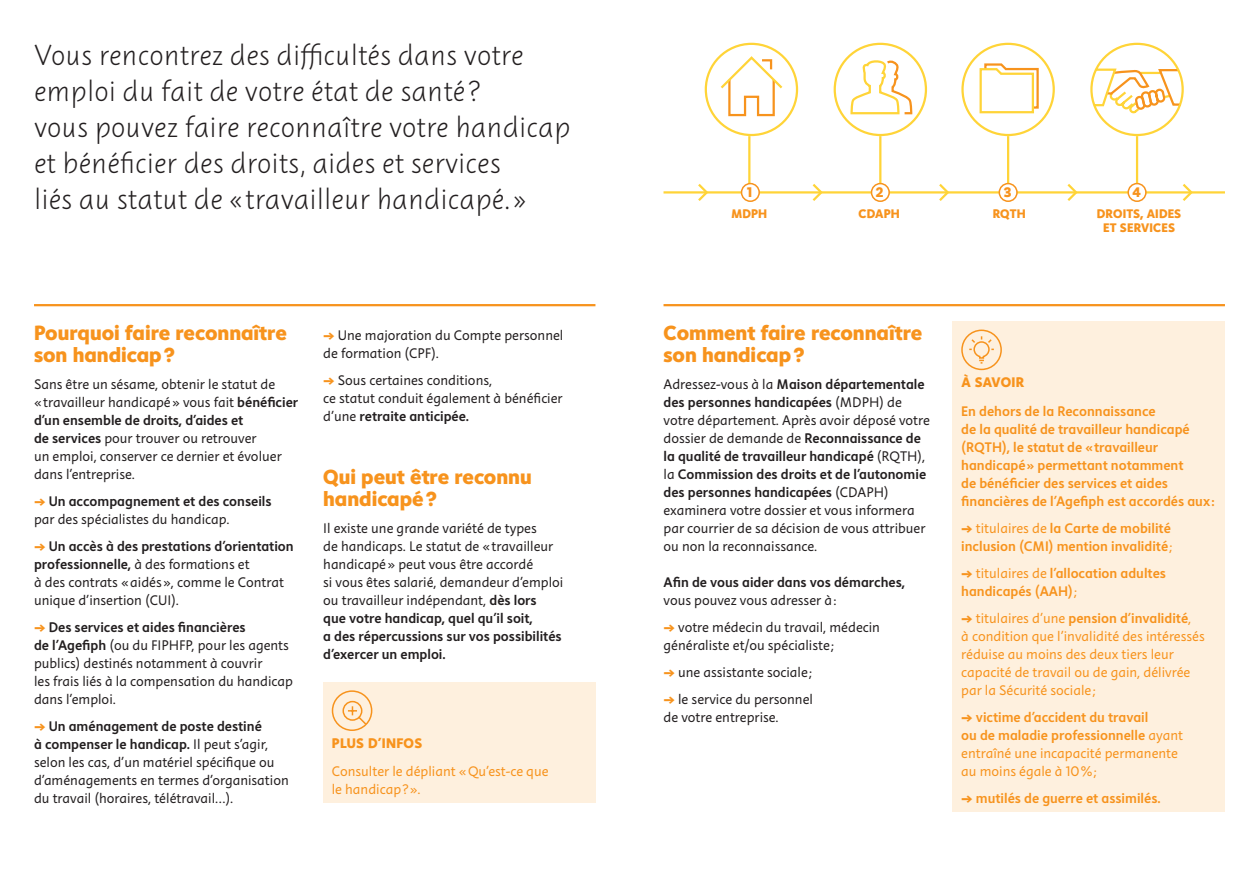
<style>
.page{position:relative;width:1259px;height:893px;background:#fff}
.page>*{position:absolute;margin:0;border:0;box-sizing:border-box;transform-origin:0 0}
.t1{font:30px/36px "Instant 2 Quick";color:#231f20}
.t2{font:800 21px/22.5px "Instant 5";color:#f7931d}
.t3{font:14.25px/18px "Instant 3";color:#231f20}
.t4{font:14.25px/18px "Instant 4 Slow";color:#231f20}
.t5{font:14.25px/18px "Instant 4 Slow";color:#f7931d}
.t6{font:14.25px/18px "Instant 3";color:#f7931d}
.t7{font:800 14.25px "Instant 5";letter-spacing:.02em;color:#f7931d}
.t8{font:800 12.75px/13.5px "Instant 5";letter-spacing:.01em;color:#f7931d;text-align:center}
.s1{font-family:"Instant 4 Slow"}
.s2{font-family:"Instant 5";font-weight:800;color:#f7931d}
.s3{font-family:"Instant 3"}
.s4{font-family:"Instant 5";font-weight:800}
</style>
<div class="page">
<hr style="left:34px;top:304px;width:561px;height:2px;background:#f7931d">
<hr style="left:663px;top:304px;width:562px;height:2px;background:#f7931d">
<svg style="left:1090px;top:42px;width:94px;height:95px"></svg>
<svg style="left:718px;top:55px;width:67px;height:62px"></svg>
<div style="left:704px;top:43px;width:94px;height:93px;border:2px solid #ffd438;border-radius:50%"></div>
<svg style="left:848px;top:57px;width:65px;height:58px"></svg>
<div style="left:833px;top:43px;width:94px;height:93px;border:2px solid #ffd438;border-radius:50%"></div>
<svg style="left:979px;top:63px;width:60px;height:51px"></svg>
<div style="left:961px;top:43px;width:94px;height:93px;border:2px solid #ffd438;border-radius:50%"></div>
<div style="left:323px;top:682px;width:272px;height:121px;background:#fef0de"></div>
<svg style="left:342px;top:700px;width:28px;height:28px"></svg>
<div style="left:332px;top:690px;width:40px;height:41px;border:2px solid #f7931d;border-radius:50%"></div>
<div style="left:952px;top:321px;width:273px;height:491px;background:#fef0de"></div>
<svg style="left:967px;top:335px;width:28px;height:29px"></svg>
<div style="left:961px;top:330px;width:41px;height:40px;border:2px solid #f7931d;border-radius:50%"></div>
<hr style="left:663px;top:191px;width:562px;height:3px;background:#ffd438">
<hr style="left:879px;top:136px;width:2px;height:56px;background:#ffd438">
<hr style="left:748px;top:136px;width:2px;height:56px;background:#ffd438">
<hr style="left:1007px;top:136px;width:2px;height:56px;background:#ffd438">
<hr style="left:1136px;top:136px;width:2px;height:56px;background:#ffd438">
<div style="left:871px;top:184px;width:18px;height:17px;background:#fff;border-radius:50%"></div>
<div style="left:870px;top:183px;width:20px;height:19px;border:2px solid #f7931d;border-radius:50%"></div>
<div style="left:999px;top:184px;width:18px;height:17px;background:#fff;border-radius:50%"></div>
<div style="left:998px;top:183px;width:19px;height:19px;border:2px solid #f7931d;border-radius:50%"></div>
<svg style="left:810px;top:184px;width:14px;height:17px"></svg>
<svg style="left:696px;top:184px;width:14px;height:17px"></svg>
<svg style="left:936px;top:184px;width:15px;height:17px"></svg>
<svg style="left:1065px;top:184px;width:14px;height:17px"></svg>
<svg style="left:1180px;top:184px;width:14px;height:17px"></svg>
<div style="left:741px;top:184px;width:18px;height:17px;background:#fff;border-radius:50%"></div>
<div style="left:741px;top:183px;width:19px;height:19px;border:2px solid #f7931d;border-radius:50%"></div>
<div style="left:1128px;top:184px;width:18px;height:17px;background:#fff;border-radius:50%"></div>
<div style="left:1127px;top:183px;width:19px;height:19px;border:2px solid #f7931d;border-radius:50%"></div>
<h1 class="t1" style="left:34px;top:37px;width:538px">Vous rencontrez des difficultés dans votre emploi du fait de votre état de santé ?<br>vous pouvez faire reconnaître votre handicap et bénéficier des droits, aides et services<br>liés au statut de « travailleur handicapé. »</h1>
<h2 class="t2" style="left:34px;top:321px;width:254px">Pourquoi faire reconnaître son handicap ?</h2>
<p class="t3" style="left:34px;top:375px;width:266px">Sans être un sésame, obtenir le statut de<br>« travailleur handicapé » vous fait <span class="s1">bénéficier</span></p>
<p class="t4" style="left:34px;top:411px;width:211px">d’un ensemble de droits, d’aides et</p>
<p class="t3" style="left:34px;top:429px;width:249px"><span class="s1">de services</span> pour trouver ou retrouver<br>un emploi, conserver ce dernier et évoluer dans l’entreprise.</p>
<p class="t4" style="left:34px;top:492px;width:239px"><span class="s2">→</span> Un accompagnement et des conseils</p>
<p class="t3" style="left:34px;top:510px;width:197px">par des spécialistes du handicap.</p>
<p class="t4" style="left:34px;top:537px;width:261px"><span class="s2">→</span> Un accès à des prestations d’orientation professionnelle, <span class="s3">à des formations et</span></p>
<p class="t3" style="left:34px;top:573px;width:252px">à des contrats « aidés », comme le Contrat unique d’insertion (CUI).</p>
<p class="t4" style="left:34px;top:618px;width:213px"><span class="s2">→</span> Des services et aides financières</p>
<p class="t3" style="left:34px;top:636px;width:260px"><span class="s1">de l’Agefiph</span> (ou du FIPHFP, pour les agents publics) destinés notamment à couvrir<br>les frais liés à la compensation du handicap dans l’emploi.</p>
<p class="t4" style="left:34px;top:717px;width:236px"><span class="s2">→</span> Un aménagement de poste destiné à compenser le handicap. <span class="s3">Il peut s’agir,</span></p>
<p class="t3" style="left:34px;top:753px;width:256px">selon les cas, d’un matériel spécifique ou d’aménagements en termes d’organisation du travail (horaires, télétravail…).</p>
<p class="t3" style="left:323px;top:326px;width:242px"><span class="s2">→</span> Une majoration du Compte personnel de formation (CPF).</p>
<p class="t3" style="left:323px;top:371px;width:241px"><span class="s2">→</span> Sous certaines conditions,<br>ce statut conduit également à bénéficier</p>
<p class="t4" style="left:323px;top:407px;width:147px"><span class="s3">d’une</span> retraite anticipée.</p>
<h2 class="t2" style="left:323px;top:465px;width:210px">Qui peut être reconnu handicapé ?</h2>
<p class="t3" style="left:323px;top:519px;width:242px">Il existe une grande variété de types<br>de handicaps. Le statut de « travailleur handicapé » peut vous être accordé<br>si vous êtes salarié, demandeur d’emploi ou travailleur indépendant, <span class="s1">dès lors</span></p>
<p class="t4" style="left:323px;top:609px;width:240px">que votre handicap, quel qu’il soit,<br>a des répercussions sur vos possibilités d’exercer un emploi.</p>
<p class="t7" style="left:332px;top:732px;width:92px">PLUS D’INFOS</p>
<p class="t6" style="left:332px;top:762px;width:218px">Consulter le dépliant « Qu’est-ce que le handicap ? ».</p>
<p class="t7" style="left:747px;top:182px;width:7px">1</p>
<p class="t7" style="left:876px;top:182px;width:9px">2</p>
<p class="t7" style="left:1003px;top:182px;width:9px">3</p>
<p class="t7" style="left:1132px;top:182px;width:10px">4</p>
<p class="t8" style="left:731px;top:207px;width:37px">MDPH</p>
<p class="t8" style="left:858px;top:207px;width:43px">CDAPH</p>
<p class="t8" style="left:992px;top:207px;width:35px">RQTH</p>
<p class="t8" style="left:1097px;top:207px;width:86px">DROITS, AIDES<br>ET SERVICES</p>
<h2 class="t2" style="left:663px;top:321px;width:260px">Comment faire reconnaître son handicap ?</h2>
<p class="t4" style="left:663px;top:375px;width:262px"><span class="s3">Adressez-vous à la</span> Maison départementale des personnes handicapées <span class="s3">(MDPH) de</span></p>
<p class="t3" style="left:663px;top:411px;width:268px">votre département. Après avoir déposé votre dossier de demande de <span class="s1">Reconnaissance de</span></p>
<p class="t4" style="left:663px;top:447px;width:264px;text-align:justify">la qualité de travailleur handicapé <span class="s3">(RQTH), la</span> Commission des droits et de l’autonomie des personnes handicapées <span class="s3">(CDAPH)</span></p>
<p class="t3" style="left:663px;top:501px;width:263px">examinera votre dossier et vous informera par courrier de sa décision de vous attribuer ou non la reconnaissance.</p>
<p class="t4" style="left:663px;top:573px;width:243px">Afin de vous aider dans vos démarches,</p>
<p class="t3" style="left:663px;top:591px;width:174px">vous pouvez vous adresser à :</p>
<p class="t3" style="left:663px;top:618px;width:218px"><span class="s2">→</span> votre médecin du travail, médecin généraliste et/ou spécialiste ;</p>
<p class="t3" style="left:663px;top:663px;width:150px"><span class="s2">→</span> une assistante sociale ;</p>
<p class="t3" style="left:663px;top:690px;width:151px"><span class="s2">→</span> le service du personnel de votre entreprise.</p>
<p class="t7" style="left:961px;top:372px;width:65px">À SAVOIR</p>
<p class="t5" style="left:961px;top:402px;width:255px">En dehors de la Reconnaissance<br>de la qualité de travailleur handicapé (RQTH), le statut de « travailleur handicapé » permettant notamment<br>de bénéficier des services et aides financières de l’Agefiph est accordés aux :</p>
<p class="t5" style="left:961px;top:519px;width:213px"><span class="s4">→</span> <span class="s3">titulaires de</span> la Carte de mobilité inclusion (CMI) mention invalidité <span class="s3">;</span></p>
<p class="t5" style="left:961px;top:564px;width:206px"><span class="s4">→</span> <span class="s3">titulaires de</span> l’allocation adultes handicapés (AAH) <span class="s3">;</span></p>
<p class="t5" style="left:961px;top:609px;width:231px"><span class="s4">→</span> <span class="s3">titulaires d’une</span> pension d’invalidité<span class="s3">,</span></p>
<p class="t6" style="left:961px;top:627px;width:245px">à condition que l’invalidité des intéressés réduise au moins des deux tiers leur capacité de travail ou de gain, délivrée par la Sécurité sociale ;</p>
<p class="t5" style="left:961px;top:708px;width:223px"><span class="s4">→</span> victime d’accident du travail<br>ou de maladie professionnelle <span class="s3">ayant</span></p>
<p class="t6" style="left:961px;top:744px;width:218px">entraîné une incapacité permanente au moins égale à 10 % ;</p>
<p class="t5" style="left:961px;top:789px;width:201px"><span class="s4">→</span> mutilés de guerre et assimilés.</p>
</div>
